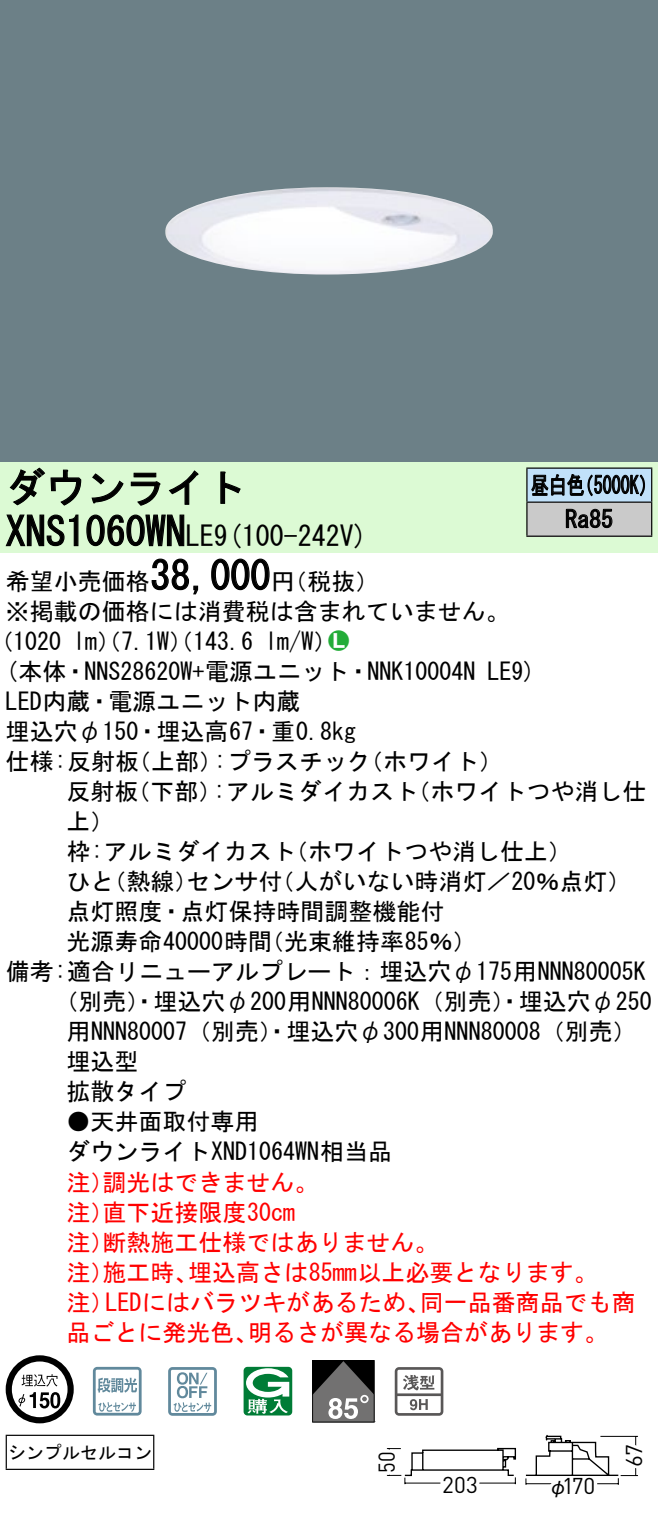
<style>
.page{position:relative;width:658px;height:1516px;background:#fff}
.page>*{position:absolute;margin:0;border:0;box-sizing:border-box;transform-origin:0 0}
.t1{font:40px "MS Gothic";color:#000}
.t2{font:28px "MS Gothic";color:#000}
.t3{font:24px/30px "MS Gothic";color:#000}
.t4{font:24px/30px "MS Gothic";color:#f00}
.t5{font:24px/34px "MS Gothic";color:#000;scale:.75 1}
.t6{font:24px "Ford Classification 1";color:#23ac38}
.t7{font:22.8px "DINOT";color:#000}
.t8{font:22.8px "DINOT";color:#000;scale:.9 1}
.t9{font:20px "Gothic BBB Pro Medium 90 pv RKSJ H";color:#000}
.t10{font:18px "MS Gothic";color:#000}
.s1{font-size:28px}
.s2{color:#fff}
</style>
<div class="page">
<div style="left:0;top:0;width:658px;height:462px;background:#6c8087"></div>
<img style="left:165px;top:187px;width:328px;height:88px">
<div style="left:0;top:462px;width:658px;height:90px;background:#dcfad4"></div>
<svg style="left:9px;top:467px;width:73px;height:39px"></svg>
<svg style="left:91px;top:473px;width:33px;height:30px"></svg>
<svg style="left:130px;top:472px;width:30px;height:34px"></svg>
<svg style="left:168px;top:470px;width:30px;height:35px"></svg>
<svg style="left:220px;top:471px;width:21px;height:33px"></svg>
<svg style="left:5px;top:514px;width:74px;height:32px"></svg>
<svg style="left:86px;top:514px;width:99px;height:33px"></svg>
<svg style="left:151px;top:558px;width:48px;height:37px"></svg>
<svg style="left:211px;top:558px;width:59px;height:32px"></svg>
<svg style="left:6px;top:1355px;width:68px;height:68px"></svg>
<svg style="left:50px;top:1391px;width:10px;height:17px"></svg>
<svg style="left:93px;top:1366px;width:49px;height:49px"></svg>
<svg style="left:168px;top:1367px;width:49px;height:48px"></svg>
<svg style="left:243px;top:1366px;width:49px;height:49px"></svg>
<svg style="left:312px;top:1360px;width:62px;height:62px;background:#5d5c5c"></svg>
<svg style="left:395px;top:1367px;width:48px;height:48px"></svg>
<hr style="left:6px;top:1434px;width:148px;height:1px;background:#000">
<hr style="left:6px;top:1435px;width:1px;height:33px;background:#000">
<hr style="left:153px;top:1435px;width:1px;height:33px;background:#000">
<hr style="left:6px;top:1468px;width:148px;height:1px;background:#000">
<div style="left:527px;top:468px;width:124px;height:34px;background:#c1e1fa"></div>
<div style="left:527px;top:502px;width:124px;height:34px;background:#cacaca"></div>
<hr style="left:526px;top:467px;width:126px;height:2px;background:#000">
<hr style="left:526px;top:468px;width:1px;height:33px;background:#000">
<hr style="left:651px;top:468px;width:1px;height:33px;background:#000">
<hr style="left:526px;top:501px;width:126px;height:2px;background:#000">
<hr style="left:526px;top:502px;width:1px;height:33px;background:#000">
<hr style="left:651px;top:502px;width:1px;height:33px;background:#000">
<hr style="left:526px;top:535px;width:126px;height:2px;background:#000">
<svg style="left:531px;top:474px;width:114px;height:23px"></svg>
<svg style="left:565px;top:508px;width:47px;height:20px"></svg>
<svg style="left:386px;top:1447px;width:130px;height:38px"></svg>
<div style="left:375px;top:1449px;width:23px;height:14px;border:6px solid #fff;border-radius:4px"></div>
<div style="left:377px;top:1450px;width:19px;height:12px;border:6px solid #fff;border-radius:3px"></div>
<svg style="left:525px;top:1435px;width:113px;height:50px"></svg>
<h1 class="t1" style="left:6px;top:467px;width:242px">ダウンライト</h1>
<p class="t2" style="left:214px;top:522px;width:155px">(9 100-242 (V</p>
<h1 class="t1" style="left:6px;top:511px;width:210px">XNS1060WN<span class="s1">LE</span></h1>
<h1 class="t1" style="left:150px;top:555px;width:121px">38,000</h1>
<p class="t3" style="left:6px;top:566px;width:505px">希望小売価格<br>※掲載の価格には消費税は含まれていません。</p>
<p class="t6" style="left:328px;top:629px;width:22px">2<span class="s2">7</span></p>
<p class="t3" style="left:271px;top:566px;width:109px">（円税抜(</p>
<p class="t3" style="left:265px;top:626px;width:73px">l m (W/</p>
<p class="t3" style="left:-11px;top:626px;width:74px">（1020</p>
<p class="t3" style="left:73px;top:626px;width:182px">lm）（7.1 ）（W 143.6</p>
<p class="t5" style="left:565px;top:468px;width:65px;text-indent:-34px">昼白色<br>Ra85</p>
<p class="t5" style="left:575px;top:468px;width:109px">（5000 (K</p>
<p class="t3" style="left:6px;top:656px;width:471px">(本体・NNS28620 +W 電源ユニット・NNK10004N</p>
<p class="t3" style="left:6px;top:686px;width:296px">LED内蔵・電源ユニット内蔵</p>
<p class="t3" style="left:6px;top:716px;width:352px">埋込穴φ150・埋込高67・重0.8kg</p>
<p class="t3" style="left:359px;top:746px;width:145px">（ホワイト(</p>
<p class="t3" style="left:487px;top:656px;width:50px">LE (9</p>
<p class="t3" style="left:214px;top:746px;width:158px">:プラスチック</p>
<p class="t3" style="left:6px;top:746px;width:135px">仕様:反射板</p>
<p class="t3" style="left:127px;top:746px;width:97px">（上部）</p>
<p class="t3" style="left:66px;top:776px;width:73px">反射板上(</p>
<p class="t3" style="left:126px;top:776px;width:97px">（下部）</p>
<p class="t3" style="left:213px;top:776px;width:206px">:アルミダイカスト</p>
<p class="t3" style="left:406px;top:776px;width:241px">（ホワイトつや消し仕</p>
<p class="t3" style="left:270px;top:836px;width:362px;text-indent:-204px">枠:アルミダイカスト<br>（人がいない時消灯／20％点灯(</p>
<p class="t3" style="left:284px;top:836px;width:290px">（ホワイトつや消し仕上(</p>
<p class="t3" style="left:102px;top:866px;width:97px">（熱線）</p>
<p class="t3" style="left:186px;top:866px;width:97px">センサ付</p>
<p class="t3" style="left:66px;top:866px;width:49px">ひと</p>
<p class="t3" style="left:66px;top:896px;width:379px">点灯照度・点灯保持時間調整機能付</p>
<p class="t3" style="left:260px;top:926px;width:218px">（光束維持率85％(</p>
<p class="t3" style="left:66px;top:926px;width:207px">光源寿命40000時間</p>
<p class="t3" style="left:6px;top:956px;width:641px">備考:適合リニューアルプレート：埋込穴φ175用NNN80005K</p>
<p class="t3" style="left:54px;top:986px;width:598px">（別売）・埋込穴φ200用NNN80006 （K 別売）・埋込穴φ250</p>
<p class="t3" style="left:66px;top:1016px;width:571px">用NNN80007（別売）・埋込穴φ300用NNN80008（別売(</p>
<p class="t3" style="left:66px;top:1046px;width:73px">埋込型</p>
<p class="t3" style="left:66px;top:1076px;width:121px">拡散タイプ</p>
<p class="t3" style="left:66px;top:1106px;width:327px">●天井面取付専用<br>ダウンライトXND1064WN相当品</p>
<p class="t4" style="left:102px;top:1166px;width:217px">調光はできません。</p>
<p class="t4" style="left:102px;top:1166px;width:194px;text-indent:-36px">注）<br>直下近接限度30cm</p>
<p class="t4" style="left:102px;top:1196px;width:337px;text-indent:-36px">注）<br>断熱施工仕様ではありません。</p>
<p class="t4" style="left:66px;top:1226px;width:49px">注）</p>
<p class="t4" style="left:188px;top:1256px;width:411px">埋込高さは85mm以上必要となります。</p>
<p class="t4" style="left:102px;top:1256px;width:97px">施工時、</p>
<p class="t4" style="left:66px;top:1256px;width:49px">注）</p>
<p class="t4" style="left:66px;top:1286px;width:49px">注）</p>
<p class="t4" style="left:105px;top:1286px;width:326px">LEDにはバラツキがあるため、</p>
<p class="t4" style="left:420px;top:1286px;width:217px">同一品番商品でも商</p>
<p class="t4" style="left:66px;top:1316px;width:193px">品ごとに発光色、</p>
<p class="t4" style="left:248px;top:1316px;width:362px">明るさが異なる場合があります。</p>
<p class="t10" style="left:8px;top:1443px;width:146px">シンプルセルコン</p>
<p class="t8" style="left:371px;top:1472px;width:25px;rotate:-90deg">50</p>
<p class="t7" style="left:618px;top:1466px;width:24px;rotate:-90deg">67</p>
<p class="t7" style="left:562px;top:1470px;width:35px">170</p>
<p class="t7" style="left:442px;top:1469px;width:37px">203</p>
<p class="t9" style="left:548px;top:1469px;width:21px">φ</p>
</div>
